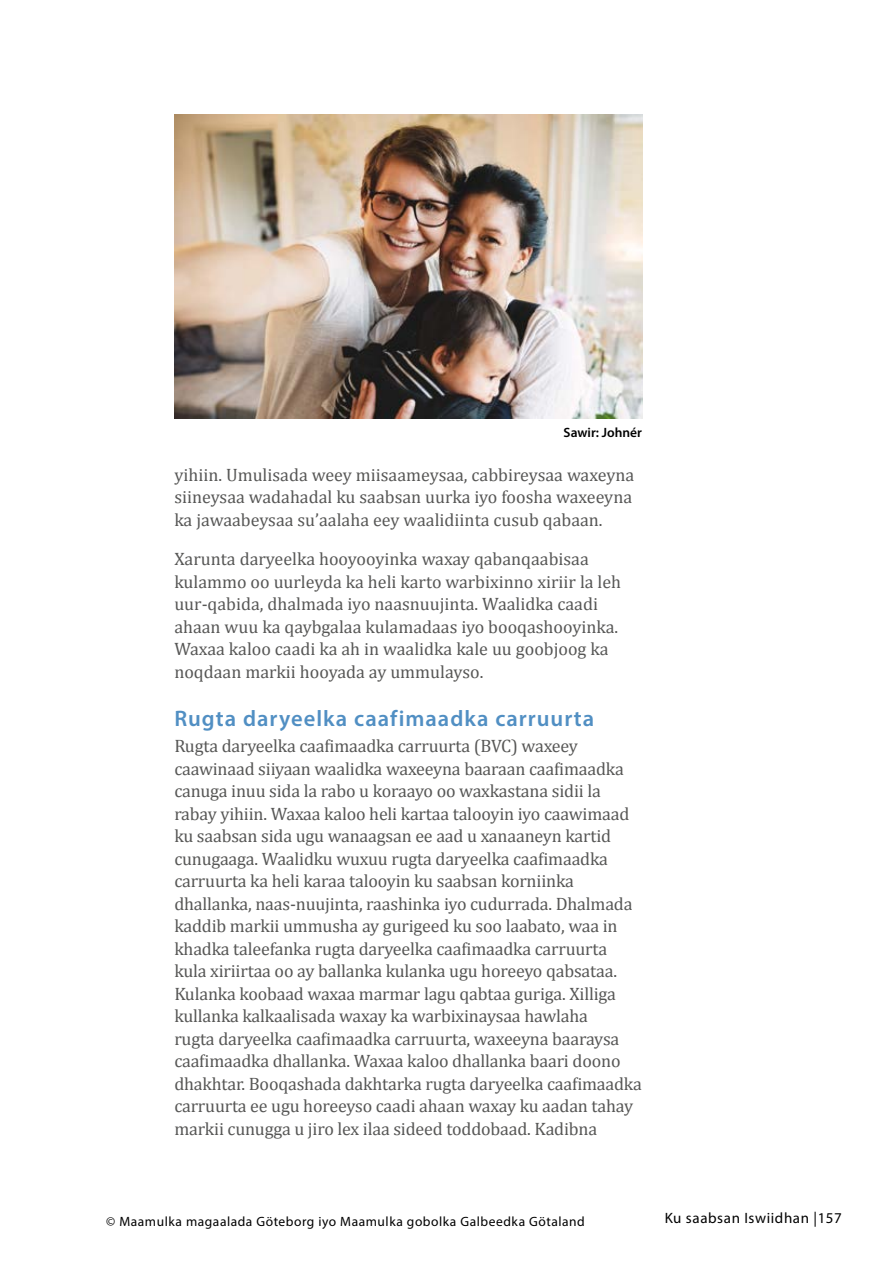
<style>
.page{position:relative;width:893px;height:1263px;background:#fff}
.page>*{position:absolute;margin:0;border:0;box-sizing:border-box;transform-origin:0 0}
.t1{font:600 22.5px "Myriad Pro";letter-spacing:.045em;color:#518fc3}
.t2{font:18px/22.5px "Cambria";letter-spacing:-.01em;color:#575756}
.t3{font:15px "Myriad Pro";letter-spacing:.04em;color:#000}
.t4{font:13.5px "Myriad Pro";letter-spacing:.04em;color:#000}
.t5{font:600 13.5px "Myriad Pro";letter-spacing:.005em;color:#000}
</style>
<div class="page">
<img style="left:174px;top:115px;width:468px;height:303px">
<p class="t5" style="left:564px;top:424px;width:80px">Sawir: Johnér</p>
<p class="t2" style="left:174px;top:463px;width:461px;text-align:justify">yihiin. Umulisada weey miisaameysaa, cabbireysaa waxeyna siineysaa wadahadal ku saabsan uurka iyo foosha waxeeyna ka jawaabeysaa su’aalaha eey waalidiinta cusub qabaan.</p>
<p class="t2" style="left:174px;top:548px;width:448px">Xarunta daryeelka hooyooyinka waxay qabanqaabisaa kulammo oo uurleyda ka heli karto warbixinno xiriir la leh uur-qabida, dhalmada iyo naasnuujinta. Waalidka caadi ahaan wuu ka qaybgalaa kulamadaas iyo booqashooyinka.<br>Waxaa kaloo caadi ka ah in waalidka kale uu goobjoog ka noqdaan markii hooyada ay ummulayso.</p>
<p class="t1" style="left:174px;top:704px;width:421px">Rugta daryeelka caafimaadka carruurta</p>
<p class="t2" style="left:174px;top:735px;width:469px">Rugta daryeelka caafimaadka carruurta (BVC) waxeey caawinaad siiyaan waalidka waxeeyna baaraan caafimaadka canuga inuu sida la rabo u koraayo oo waxkastana sidii la rabay yihiin. Waxaa kaloo heli kartaa talooyin iyo caawimaad ku saabsan sida ugu wanaagsan ee aad u xanaaneyn kartid cunugaaga. Waalidku wuxuu rugta daryeelka caafimaadka carruurta ka heli karaa talooyin ku saabsan korniinka dhallanka, naas-nuujinta, raashinka iyo cudurrada. Dhalmada kaddib markii ummusha ay gurigeed ku soo laabato, waa in khadka taleefanka rugta daryeelka caafimaadka carruurta kula xiriirtaa oo ay ballanka kulanka ugu horeeyo qabsataa.<br>Kulanka koobaad waxaa marmar lagu qabtaa guriga. Xilliga kullanka kalkaalisada waxay ka warbixinaysaa hawlaha<br>rugta daryeelka caafimaadka carruurta, waxeeyna baaraysa caafimaadka dhallanka. Waxaa kaloo dhallanka baari doono dhakhtar. Booqashada dakhtarka rugta daryeelka caafimaadka carruurta ee ugu horeeyso caadi ahaan waxay ku aadan tahay markii cunugga u jiro lex ilaa sideed toddobaad. Kadibna</p>
<p class="t4" style="left:106px;top:1213px;width:480px">© Maamulka magaalada Göteborg iyo Maamulka gobolka Galbeedka Götaland</p>
<p class="t3" style="left:665px;top:1209px;width:179px">Ku saabsan Iswiidhan |157</p>
</div>
